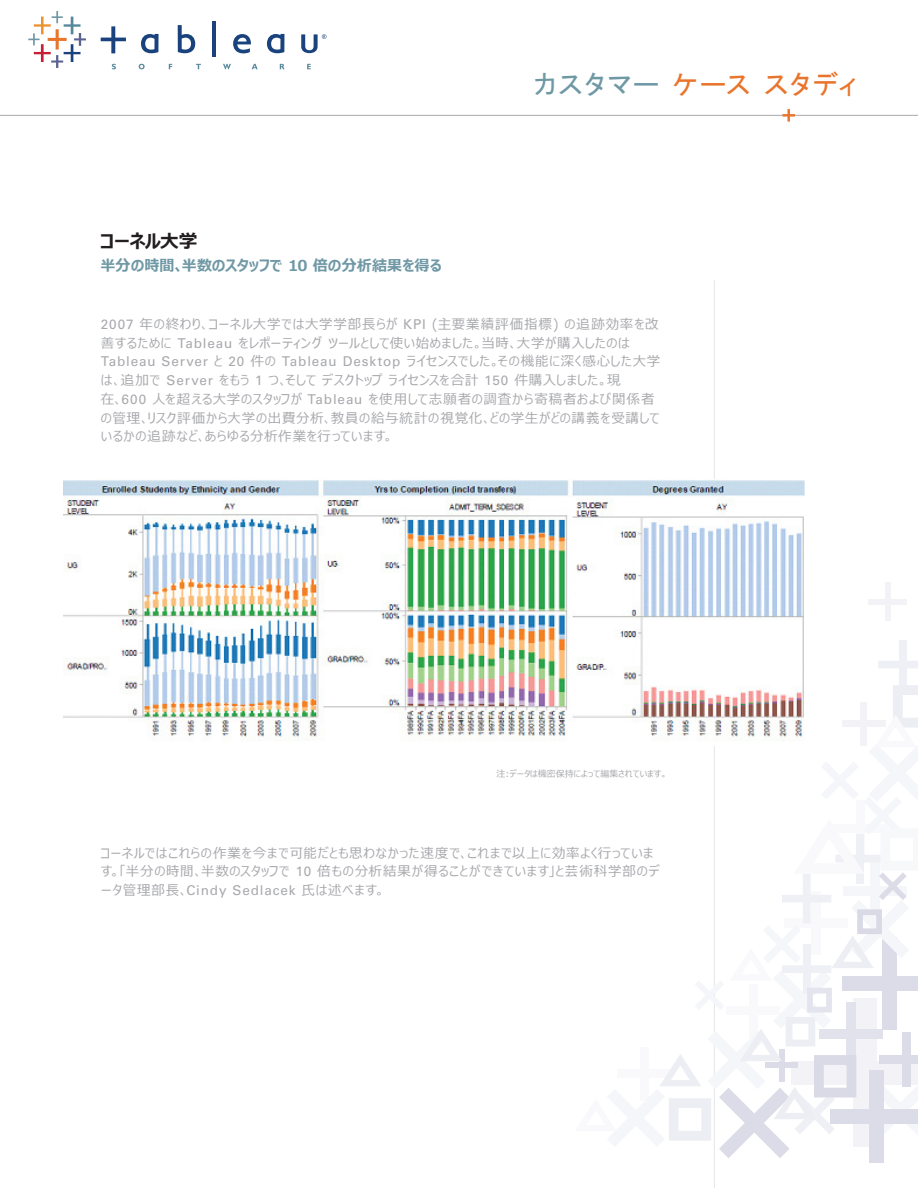
<style>
.page{position:relative;width:918px;height:1188px;background:#fff}
.page>*{position:absolute;margin:0;border:0;box-sizing:border-box;transform-origin:0 0}
.t1{font:27px "MS P Gothic";letter-spacing:.05em;color:#e9752d}
.Headline{font:700 18.75px "Meiryo UI";letter-spacing:-.015em;color:#231f20}
.Sub_headline{font:700 15px "Meiryo UI";letter-spacing:.01em;color:#6f98a5}
.Body_copy_HEADER{font:13.5px/18.8px "Meiryo UI";letter-spacing:.055em;color:#a8a9ad}
.t2{font:9px "Meiryo UI";color:#a8a9ad}
.s1{color:#6f98a5}
.s2{font-family:"Univers LT Std"}
</style>
<div class="page">
<hr style="left:714px;top:280px;width:1px;height:908px;background:#e6e7e9">
<hr style="left:0;top:115px;width:918px;height:1px;background:#a8a9ad">
<svg style="left:782px;top:109px;width:13px;height:13px"></svg>
<svg style="left:28px;top:11px;width:58px;height:57px"></svg>
<svg style="left:112px;top:64px;width:4px;height:5px"></svg>
<svg style="left:139px;top:64px;width:6px;height:5px"></svg>
<svg style="left:169px;top:64px;width:3px;height:5px"></svg>
<svg style="left:196px;top:64px;width:5px;height:5px"></svg>
<svg style="left:223px;top:64px;width:8px;height:5px"></svg>
<svg style="left:252px;top:64px;width:6px;height:5px"></svg>
<svg style="left:280px;top:64px;width:5px;height:5px"></svg>
<svg style="left:307px;top:64px;width:4px;height:5px"></svg>
<svg style="left:178px;top:25px;width:17px;height:28px"></svg>
<hr style="left:212px;top:21px;width:4px;height:36px;background:#1a437e">
<svg style="left:233px;top:34px;width:18px;height:20px"></svg>
<svg style="left:141px;top:34px;width:18px;height:19px"></svg>
<svg style="left:267px;top:34px;width:17px;height:19px"></svg>
<svg style="left:101px;top:26px;width:25px;height:27px"></svg>
<svg style="left:301px;top:34px;width:25px;height:19px"></svg>
<div style="left:885px;top:583px;width:6px;height:38px;background:#f3f3f7"></div>
<div style="left:869px;top:599px;width:38px;height:6px;background:#f3f3f7"></div>
<div style="left:899px;top:640px;width:8px;height:49px;background:#eff0f5"></div>
<div style="left:878px;top:661px;width:40px;height:7px;background:#eff0f5"></div>
<svg style="left:660px;top:685px;width:258px;height:473px"></svg>
<div style="left:869px;top:1071px;width:15px;height:92px;background:#dcdce8"></div>
<div style="left:830px;top:1110px;width:88px;height:14px;background:#dcdce8"></div>
<img style="left:63px;top:480px;width:741px;height:265px">
<p class="Headline" style="left:100px;top:228px;width:99px">コーネル大学</p>
<p class="Sub_headline" style="left:100px;top:255px;width:343px">半分の時間、半数のスタッフで 10 倍の分析結果を得る</p>
<p class="t1" style="left:534px;top:71px;width:324px"><span class="s1">カスタマー</span> ケース スタディ</p>
<p class="Body_copy_HEADER" style="left:101px;top:315px;width:561px"><span class="s2">2007</span> 年の終わり、コーネル大学では大学学部長らが <span class="s2">KPI</span> (主要業績評価指標) の追跡効率を改善するために <span class="s2">Tableau</span> をレポーティング ツールとして使い始めました。当時、大学が購入したのは<span class="s2">Tableau Server</span> と <span class="s2">20</span> 件の <span class="s2">Tableau Desktop</span> ライセンスでした。その機能に深く感心した大学は、追加で <span class="s2">Server</span> をもう <span class="s2">1</span> つ、そして デスクトップ ライセンスを合計 <span class="s2">150</span> 件購入しました。現<br>在、<span class="s2">600</span> 人を超える大学のスタッフが <span class="s2">Tableau</span> を使用して志願者の調査から寄稿者および関係者の管理、リスク評価から大学の出費分析、教員の給与統計の視覚化、どの学生がどの講義を受講しているかの追跡など、あらゆる分析作業を行っています。</p>
<p class="t2" style="left:496px;top:767px;width:173px">注:データは機密保持によって編集されています。</p>
<p class="Body_copy_HEADER" style="left:101px;top:844px;width:561px">コーネルではこれらの作業を今まで可能だとも思わなかった速度で、これまで以上に効率よく行っています。「半分の時間、半数のスタッフで <span class="s2">10</span> 倍もの分析結果が得ることができています」と芸術科学部のデータ管理部長、<span class="s2">Cindy Sedlacek</span> 氏は述べます。</p>
</div>
